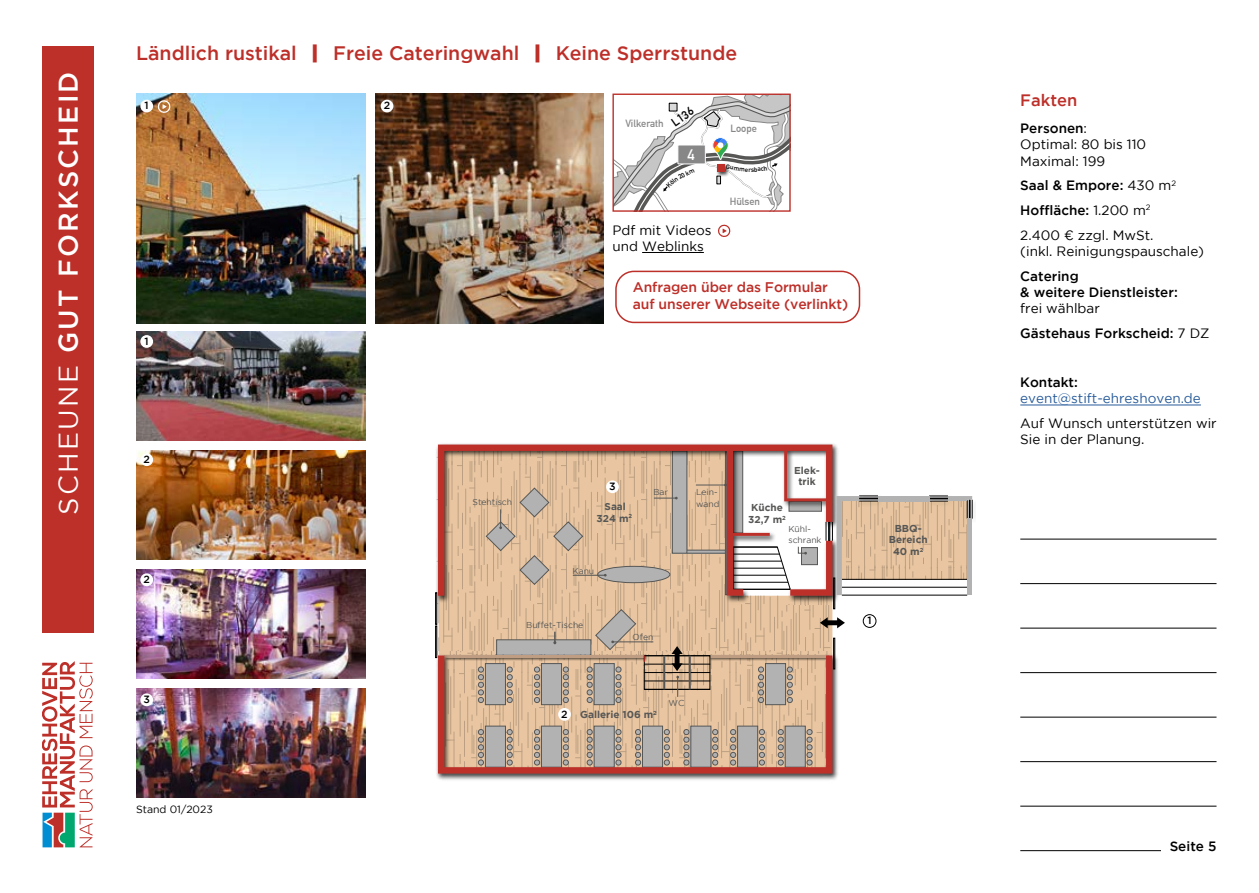
<style>
.page{position:relative;width:1259px;height:893px;background:#fff}
.page>*{position:absolute;margin:0;border:0;box-sizing:border-box;transform-origin:0 0}
.t1{font:500 27px "Gotham";letter-spacing:.085em;color:#fff}
.t2{font:500 19.5px "Gotham";color:#bd2f29}
.t3{font:500 16.5px "Gotham";color:#bd2f29}
.t4{font:700 14.85px "DIN Alternate";color:#fff}
.t5{font:500 13.95px/16.8px "Gotham";letter-spacing:-.01em;color:#bd2f29}
.t6{font:13.5px/16.2px "Gotham";color:#000}
.t7{font:500 13.5px/16.2px "Gotham";color:#000}
.t8{font:13.5px "Gotham";color:#275b9b}
.t9{font:700 11.85px "DIN Alternate";color:#000}
.t10{font:10.5px "Gotham";color:#000}
.t11{font:500 10.5px "Gotham";color:#000}
.t12{font:700 10.2px "DIN Alternate";color:#878787}
.t13{font:700 10.05px/12px "Gotham";color:#575756;text-align:center}
.t14{font:8.55px/11.4px "Gotham";color:#575756}
.t15{font:700 6.6px "DIN Alternate";color:#000}
.s1{font-weight:400}
.s2{font-weight:500}
</style>
<div class="page">
<img style="left:136px;top:332px;width:230px;height:108px">
<svg style="left:878px;top:501px;width:89px;height:78px;background:#e0be9b"></svg>
<svg style="left:436px;top:604px;width:394px;height:47px;background:#e0be9b"></svg>
<div style="left:496px;top:640px;width:95px;height:15px;background:#b3b2b2"></div>
<hr style="left:842px;top:595px;width:125px;height:1px;background:#000">
<hr style="left:842px;top:587px;width:125px;height:1px;background:#000">
<hr style="left:842px;top:579px;width:125px;height:1px;background:#000">
<div style="left:833px;top:638px;width:2px;height:31px;border:1px solid #000"></div>
<div style="left:833px;top:578px;width:2px;height:31px;border:1px solid #000"></div>
<div style="left:435px;top:626px;width:2px;height:32px;border:1px solid #000"></div>
<div style="left:435px;top:592px;width:2px;height:32px;border:1px solid #000"></div>
<img style="left:878px;top:501px;width:8px;height:9px">
<img style="left:929px;top:495px;width:19px;height:1px">
<img style="left:925px;top:501px;width:4px;height:9px">
<img style="left:962px;top:519px;width:5px;height:8px">
<img style="left:973px;top:505px;width:2px;height:8px">
<hr style="left:612px;top:642px;width:41px;height:1px;background:#575756">
<svg style="left:595px;top:609px;width:41px;height:41px;background:#c3b19e"></svg>
<img style="left:435px;top:651px;width:403px;height:129px">
<svg style="left:438px;top:655px;width:394px;height:119px;background:#c6a58e"></svg>
<img style="left:435px;top:443px;width:403px;height:161px">
<svg style="left:438px;top:445px;width:394px;height:151px;background:#d3ab8e"></svg>
<img style="left:786px;top:596px;width:52px;height:8px">
<div style="left:878px;top:496px;width:51px;height:5px;background:#b3b2b2"></div>
<svg style="left:929px;top:496px;width:44px;height:23px"></svg>
<div style="left:967px;top:519px;width:5px;height:76px;background:#b3b2b2"></div>
<svg style="left:733px;top:451px;width:145px;height:145px"></svg>
<svg style="left:820px;top:617px;width:25px;height:11px"></svg>
<svg style="left:671px;top:646px;width:11px;height:51px"></svg>
<svg style="left:553px;top:632px;width:3px;height:12px"></svg>
<hr style="left:663px;top:656px;width:2px;height:33px;background:#575756">
<hr style="left:689px;top:656px;width:2px;height:33px;background:#575756">
<hr style="left:1020px;top:539px;width:196px;height:1px;background:#000">
<hr style="left:1020px;top:583px;width:196px;height:1px;background:#000">
<hr style="left:1020px;top:628px;width:196px;height:1px;background:#000">
<hr style="left:1020px;top:672px;width:196px;height:1px;background:#000">
<hr style="left:1020px;top:717px;width:196px;height:1px;background:#000">
<hr style="left:1020px;top:761px;width:196px;height:1px;background:#000">
<hr style="left:1020px;top:806px;width:196px;height:1px;background:#000">
<hr style="left:1020px;top:850px;width:196px;height:1px;background:#000">
<img style="left:136px;top:94px;width:230px;height:229px">
<img style="left:376px;top:94px;width:228px;height:229px">
<img style="left:136px;top:689px;width:230px;height:108px">
<img style="left:136px;top:570px;width:230px;height:108px">
<img style="left:136px;top:451px;width:230px;height:108px">
<hr style="left:1020px;top:405px;width:181px;height:1px;background:#275b9b">
<div style="left:43px;top:46px;width:51px;height:587px;background:#bd2f29"></div>
<svg style="left:43px;top:661px;width:50px;height:186px"></svg>
<hr style="left:642px;top:252px;width:62px;height:1px;background:#000">
<svg style="left:718px;top:224px;width:12px;height:13px"></svg>
<div style="left:140px;top:335px;width:13px;height:13px;background:#fff;border-radius:50%"></div>
<div style="left:140px;top:100px;width:13px;height:12px;background:#fff;border-radius:50%"></div>
<div style="left:863px;top:614px;width:13px;height:14px;border:1px solid #000;border-radius:50%"></div>
<div style="left:381px;top:100px;width:12px;height:12px;background:#fff;border-radius:50%"></div>
<div style="left:140px;top:453px;width:13px;height:13px;background:#fff;border-radius:50%"></div>
<div style="left:558px;top:708px;width:13px;height:13px;background:#fff;border-radius:50%"></div>
<div style="left:140px;top:573px;width:13px;height:13px;background:#fff;border-radius:50%"></div>
<div style="left:140px;top:693px;width:13px;height:13px;background:#fff;border-radius:50%"></div>
<div style="left:606px;top:480px;width:13px;height:13px;background:#fff;border-radius:50%"></div>
<svg style="left:158px;top:100px;width:12px;height:13px"></svg>
<div style="left:1161px;top:835px;width:59px;height:22px;background:#fff"></div>
<div style="left:615px;top:271px;width:245px;height:52px;border:2px solid #bd2f29;border-radius:18px"></div>
<svg style="left:613px;top:94px;width:177px;height:117px"></svg>
<h1 class="t1" style="left:53px;top:515px;width:445px;rotate:-90deg"><span class="s1">SCHEUNE</span> GUT FORKSCHEID</h1>
<h2 class="t2" style="left:136px;top:42px;width:602px">Ländlich rustikal | Freie Cateringwahl | Keine Sperrstunde</h2>
<p class="t11" style="left:145px;top:100px;width:6px">1</p>
<p class="t11" style="left:145px;top:335px;width:6px">1</p>
<p class="t11" style="left:384px;top:100px;width:8px">2</p>
<p class="t12" style="left:625px;top:116px;width:40px">Vilkerath</p>
<p class="t9" style="left:668px;top:116px;width:25px;rotate:-35deg">L136</p>
<p class="t4" style="left:687px;top:144px;width:9px">4</p>
<p class="t6" style="left:612px;top:222px;width:100px">Pdf mit Videos und Weblinks</p>
<p class="t12" style="left:730px;top:120px;width:28px">Loope</p>
<p class="t15" style="left:748px;top:164px;width:4px">r</p>
<p class="t12" style="left:730px;top:194px;width:32px">Hülsen</p>
<p class="t5" style="left:633px;top:279px;width:217px">Anfragen über das Formular auf unserer Webseite (verlinkt)</p>
<p class="t11" style="left:143px;top:453px;width:8px">2</p>
<p class="t11" style="left:143px;top:573px;width:8px">2</p>
<p class="t11" style="left:143px;top:694px;width:8px">3</p>
<p class="t10" style="left:136px;top:804px;width:78px">Stand 01/2023</p>
<p class="t11" style="left:609px;top:480px;width:8px">3</p>
<p class="t14" style="left:653px;top:486px;width:16px">Bar</p>
<p class="t14" style="left:472px;top:497px;width:41px">Stehtisch</p>
<p class="t14" style="left:696px;top:486px;width:25px">Lein&shy;wand</p>
<p class="t13" style="left:596px;top:500px;width:37px">Saal<br>324 m<sup>2</sup></p>
<p class="t14" style="left:572px;top:565px;width:23px">Kanu</p>
<p class="t14" style="left:526px;top:619px;width:59px">Buffet-Tische</p>
<p class="t14" style="left:632px;top:631px;width:22px">Ofen</p>
<p class="t11" style="left:561px;top:708px;width:8px">2</p>
<p class="t13" style="left:580px;top:708px;width:78px">Gallerie 106 m<sup>2</sup></p>
<p class="t14" style="left:668px;top:697px;width:17px">WC</p>
<p class="t13" style="left:794px;top:464px;width:27px;line-height:11.4px">Elek&shy;trik</p>
<p class="t13" style="left:748px;top:501px;width:39px">Küche<br>32,7 m<sup>2</sup></p>
<p class="t14" style="left:788px;top:523px;width:35px">Kühl&shy;schrank</p>
<p class="t13" style="left:889px;top:522px;width:40px">BBQ-<br>Bereich<br>40 m<sup>2</sup></p>
<p class="t11" style="left:867px;top:615px;width:6px">1</p>
<p class="t3" style="left:1020px;top:90px;width:59px">Fakten</p>
<p class="t6" style="left:1020px;top:120px;width:127px"><span class="s2">Personen</span>:<br>Optimal: 80 bis 110<br>Maximal: 199</p>
<p class="t6" style="left:1020px;top:173px;width:157px;line-height:24.8px"><span class="s2">Saal &amp; Empore:</span> 430 m<sup>2<br></sup><span class="s2">Hoffläche:</span> 1.200 m<sup>2<br></sup>2.400 ¤ zzgl. MwSt.</p>
<p class="t6" style="left:1020px;top:243px;width:185px">(inkl. Reinigungspauschale)</p>
<p class="t7" style="left:1020px;top:267px;width:159px">Catering<br>&amp; weitere Dienstleister:</p>
<p class="t7" style="left:1020px;top:296px;width:191px;line-height:24.8px"><span class="s1">frei wählbar<br></span>Gästehaus Forkscheid: <span class="s1">7 DZ</span></p>
<p class="t7" style="left:1020px;top:374px;width:59px">Kontakt:</p>
<p class="t8" style="left:1020px;top:391px;width:182px">event@stift-ehreshoven.de</p>
<p class="t6" style="left:1020px;top:415px;width:198px">Auf Wunsch unterstützen wir<br>Sie in der Planung.</p>
<p class="t7" style="left:1169px;top:838px;width:48px">Seite 5</p>
</div>
